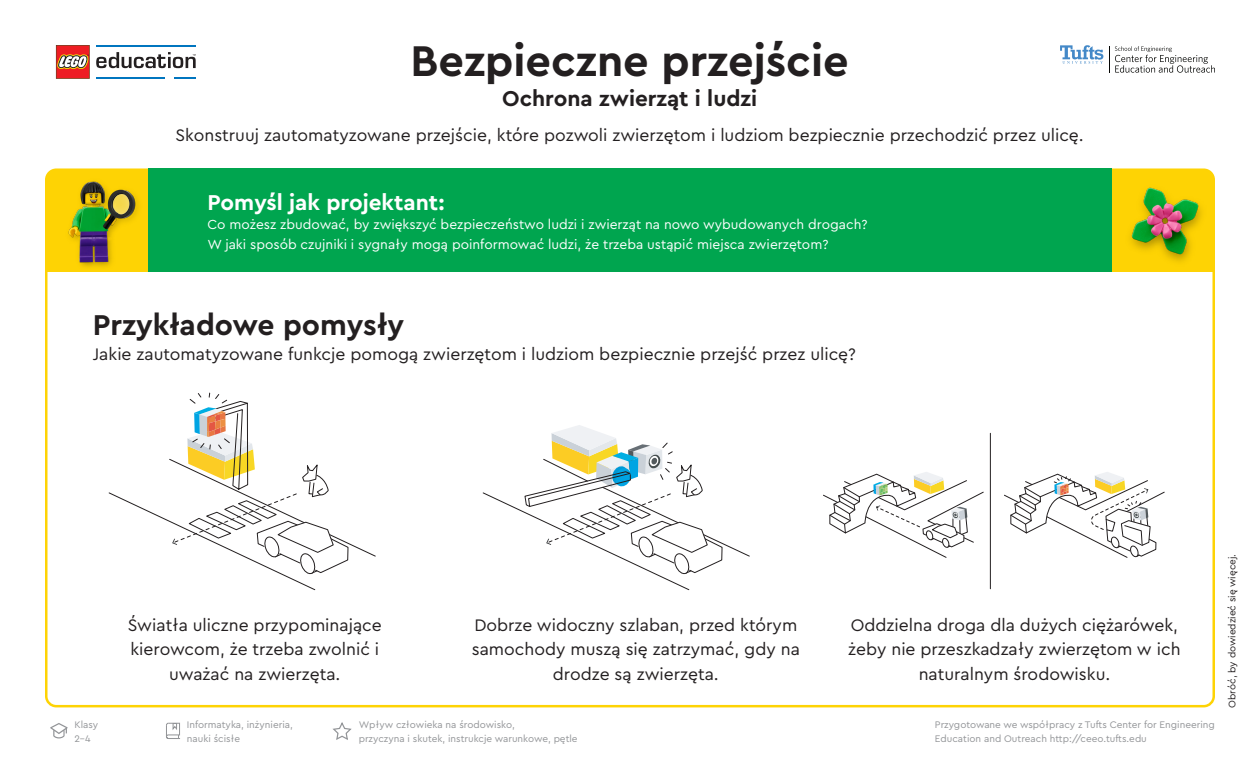
<style>
.page{position:relative;width:1260px;height:765px;background:#fff}
.page>*{position:absolute;margin:0;border:0;box-sizing:border-box;transform-origin:0 0}
.Headline{font:700 45px "Cera Pro";color:#231f20}
._3_TITLES{font:700 30px "Cera Pro";color:#231f20}
.Subheader_1{font:700 22.5px "Cera Pro";color:#231f20}
.Header_1_-_White{font:700 22.5px "Cera Pro";color:#fff}
.body_black_copy_2{font:17.5px/24.5px "Cera Pro";color:#231f20;text-align:center}
.Body_1{font:17.5px "Cera Pro";color:#231f20}
.body_White_copy{font:13.75px "Cera Pro";color:#fff}
.Body_Copy_2_black_le{font:10px/13.8px "Cera Pro";color:#939598}
.Body_Cop_2_black_rig{font:10px "Cera Pro";color:#231f20}
</style>
<div class="page">
<hr style="left:96px;top:45px;width:100px;height:1px;background:#0075bf">
<hr style="left:96px;top:77px;width:69px;height:2px;background:#0075bf">
<hr style="left:174px;top:77px;width:22px;height:2px;background:#0075bf">
<svg style="left:96px;top:52px;width:100px;height:16px"></svg>
<svg style="left:56px;top:45px;width:34px;height:34px"></svg>
<svg style="left:45px;top:168px;width:103px;height:104px"></svg>
<svg style="left:1060px;top:45px;width:43px;height:19px"></svg>
<svg style="left:1109px;top:46px;width:106px;height:27px"></svg>
<svg style="left:50px;top:723px;width:18px;height:15px"></svg>
<svg style="left:166px;top:722px;width:14px;height:17px"></svg>
<svg style="left:333px;top:722px;width:19px;height:18px"></svg>
<img style="left:1112px;top:168px;width:103px;height:104px">
<img style="left:48px;top:172px;width:97px;height:100px">
<div style="left:148px;top:168px;width:964px;height:104px;background:#00a54f"></div>
<hr style="left:990px;top:433px;width:1px;height:156px;background:#231f20">
<svg style="left:823px;top:472px;width:161px;height:86px"></svg>
<svg style="left:1004px;top:472px;width:161px;height:86px"></svg>
<svg style="left:482px;top:425px;width:268px;height:166px"></svg>
<svg style="left:108px;top:392px;width:268px;height:199px"></svg>
<p class="Headline" style="left:410px;top:31px;width:440px">Bezpieczne przejście</p>
<p class="Subheader_1" style="left:502px;top:84px;width:256px">Ochrona zwierząt i ludzi</p>
<p class="Body_1" style="left:176px;top:124px;width:910px">Skonstruuj zautomatyzowane przejście, które pozwoli zwierzętom i ludziom bezpiecznie przechodzić przez ulicę.</p>
<p class="Header_1_-_White" style="left:208px;top:188px;width:239px">Pomyśl jak projektant:</p>
<p class="body_White_copy" style="left:208px;top:216px;width:662px">Co możesz zbudować, by zwiększyć bezpieczeństwo ludzi i zwierząt na nowo wybudowanych drogach?</p>
<p class="body_White_copy" style="left:208px;top:235px;width:622px">W jaki sposób czujniki i sygnały mogą poinformować ludzi, że trzeba ustąpić miejsca zwierzętom?</p>
<p class="_3_TITLES" style="left:93px;top:305px;width:313px">Przykładowe pomysły</p>
<p class="body_black_copy_2" style="left:93px;top:341px;width:765px">Jakie zautomatyzowane funkcje pomogą zwierzętom i ludziom bezpiecznie przejść przez ulicę?</p>
<p class="Body_Copy_2_black_le" style="left:74px;top:717px;width:25px">Klasy</p>
<p class="Body_Copy_2_black_le" style="left:74px;top:731px;width:18px">2–4</p>
<p class="body_black_copy_2" style="left:128px;top:612px;width:255px">Światła uliczne przypominające kierowcom, że trzeba zwolnić i uważać na zwierzęta.</p>
<p class="body_black_copy_2" style="left:472px;top:612px;width:330px">Dobrze widoczny szlaban, przed którym samochody muszą się zatrzymać, gdy na drodze są zwierzęta.</p>
<p class="body_black_copy_2" style="left:848px;top:612px;width:334px">Oddzielna droga dla dużych ciężarówek, żeby nie przeszkadzały zwierzętom w ich naturalnym środowisku.</p>
<p class="Body_Copy_2_black_le" style="left:187px;top:717px;width:108px">Informatyka, inżynieria, nauki ścisłe</p>
<p class="Body_Copy_2_black_le" style="left:359px;top:717px;width:158px">Wpływ człowieka na środowisko,</p>
<p class="Body_Copy_2_black_le" style="left:359px;top:731px;width:220px">przyczyna i skutek, instrukcje warunkowe, pętle</p>
<p class="Body_Copy_2_black_le" style="left:935px;top:717px;width:281px">Przygotowane we współpracy z Tufts Center for Engineering</p>
<p class="Body_Copy_2_black_le" style="left:935px;top:731px;width:213px">Education and Outreach http://ceeo.tufts.edu</p>
<p class="Body_Cop_2_black_rig" style="left:1226px;top:708px;width:155px;rotate:-90deg">Obróć, by dowiedzieć się więcej.</p>
</div>
